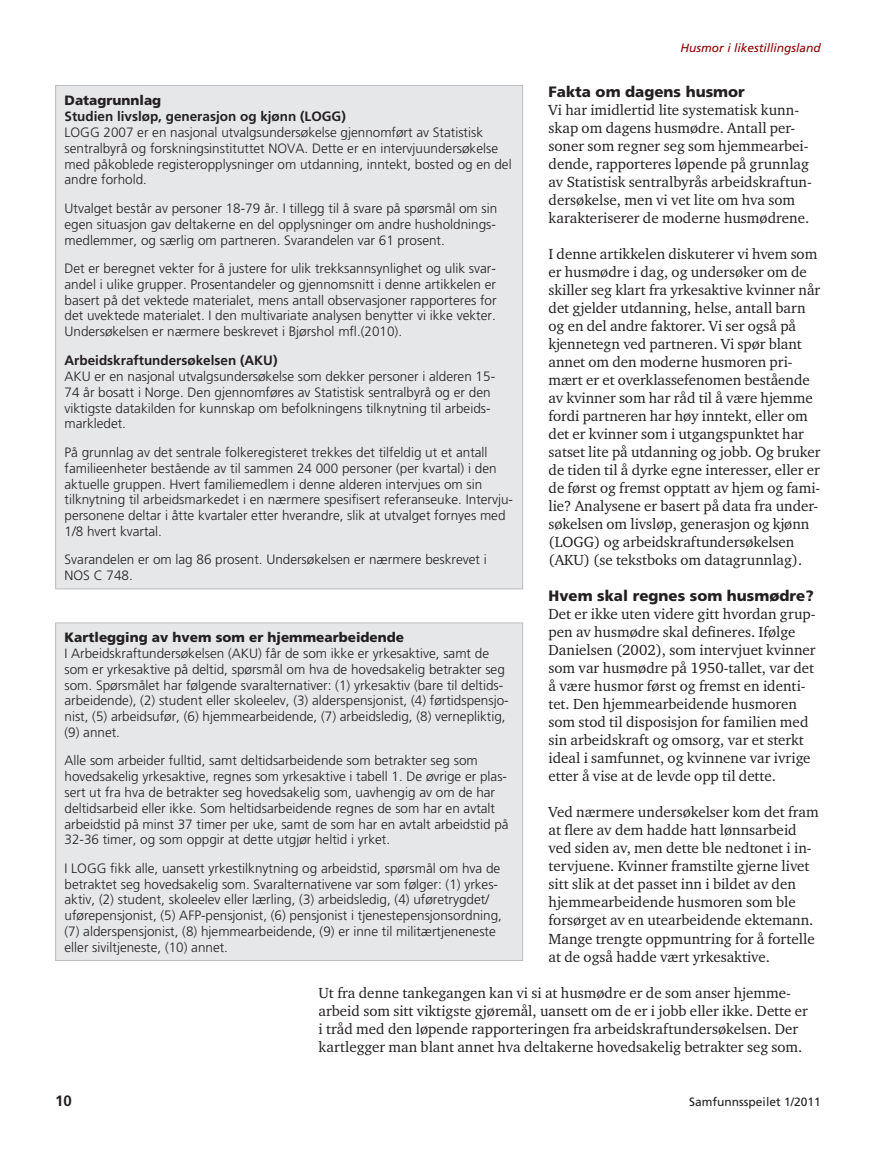
<style>
.page{position:relative;width:893px;height:1149px;background:#fff}
.page>*{position:absolute;margin:0;border:0;box-sizing:border-box;transform-origin:0 0}
.t1{font:15px/18px "Charter ITC Std";color:#231f20}
.t2{font:900 15px "Frutiger";color:#231f20}
.t3{font:700 15px "Frutiger";color:#231f20}
.t4{font:300 13.5px/15.8px "Frutiger";color:#231f20}
.t5{font:700 13.5px "Frutiger";color:#231f20}
.t6{font:900 13.5px "Frutiger";color:#231f20}
.t7{font:italic 12px "Frutiger";color:#8b0202}
.t8{font:12px "Frutiger";color:#231f20}
</style>
<div class="page">
<div style="left:56px;top:85px;width:467px;height:503px;background:#e6e7e9"></div>
<div style="left:56px;top:622px;width:467px;height:338px;background:#e6e7e9"></div>
<div style="left:55px;top:622px;width:468px;height:338px;border:1px solid #bcbdc0"></div>
<p class="t7" style="left:681px;top:41px;width:142px">Husmor i likestillingsland</p>
<p class="t2" style="left:548px;top:82px;width:198px">Fakta om dagens husmor</p>
<p class="t1" style="left:548px;top:100px;width:265px">Vi har imidlertid lite systematisk kunn&shy;skap om dagens husmødre. Antall per&shy;soner som regner seg som hjemmearbei&shy;dende, rapporteres løpende på grunnlag av Statistisk sentralbyrås arbeidskraftun&shy;dersøkelse, men vi vet lite om hva som karakteriserer de moderne husmødrene.</p>
<p class="t1" style="left:548px;top:244px;width:273px">I denne artikkelen diskuterer vi hvem som er husmødre i dag, og undersøker om de skiller seg klart fra yrkesaktive kvinner når det gjelder utdanning, helse, antall barn og en del andre faktorer. Vi ser også på kjennetegn ved partneren. Vi spør blant annet om den moderne husmoren pri&shy;mært er et overklassefenomen bestående av kvinner som har råd til å være hjemme fordi partneren har høy inntekt, eller om det er kvinner som i utgangspunktet har satset lite på utdanning og jobb. Og bruker de tiden til å dyrke egne interesser, eller er de først og fremst opptatt av hjem og fami&shy;lie? Analysene er basert på data fra under&shy;søkelsen om livsløp, generasjon og kjønn (LOGG) og arbeidskraftundersøkelsen (AKU) (se tekstboks om datagrunnlag).</p>
<p class="t2" style="left:548px;top:586px;width:267px">Hvem skal regnes som husmødre?</p>
<p class="t1" style="left:548px;top:604px;width:269px">Det er ikke uten videre gitt hvordan grup&shy;pen av husmødre skal defineres. Ifølge Danielsen (2002), som intervjuet kvinner som var husmødre på 1950-tallet, var det å være husmor først og fremst en identi&shy;tet. Den hjemmearbeidende husmoren som stod til disposisjon for familien med sin arbeidskraft og omsorg, var et sterkt ideal i samfunnet, og kvinnene var ivrige etter å vise at de levde opp til dette.</p>
<p class="t1" style="left:548px;top:802px;width:272px">Ved nærmere undersøkelser kom det fram at flere av dem hadde hatt lønnsarbeid ved siden av, men dette ble nedtonet i in&shy;tervjuene. Kvinner framstilte gjerne livet sitt slik at det passet inn i bildet av den hjemmearbeidende husmoren som ble forsørget av en utearbeidende ektemann.<br>Mange trengte oppmuntring for å fortelle at de også hadde vært yrkesaktive.</p>
<p class="t1" style="left:319px;top:982px;width:491px">Ut fra denne tankegangen kan vi si at husmødre er de som anser hjemme&shy;arbeid som sitt viktigste gjøremål, uansett om de er i jobb eller ikke. Dette er i tråd med den løpende rapporteringen fra arbeidskraftundersøkelsen. Der kartlegger man blant annet hva deltakerne hovedsakelig betrakter seg som.</p>
<p class="t6" style="left:65px;top:92px;width:98px">Datagrunnlag</p>
<p class="t5" style="left:65px;top:109px;width:283px">Studien livsløp, generasjon og kjønn (LOGG)</p>
<p class="t4" style="left:65px;top:124px;width:449px">LOGG 2007 er en nasjonal utvalgsundersøkelse gjennomført av Statistisk sentralbyrå og forskningsinstituttet NOVA. Dette er en intervjuundersøkelse med påkoblede registeropplysninger om utdanning, inntekt, bosted og en del andre forhold.</p>
<p class="t4" style="left:65px;top:200px;width:434px;text-align:justify">Utvalget består av personer 18-79 år. I tillegg til å svare på spørsmål om sin egen situasjon gav deltakerne en del opplysninger om andre husholdnings&shy;medlemmer, og særlig om partneren. Svarandelen var 61 prosent.</p>
<p class="t4" style="left:65px;top:260px;width:434px">Det er beregnet vekter for å justere for ulik trekksannsynlighet og ulik svar&shy;andel i ulike grupper. Prosentandeler og gjennomsnitt i denne artikkelen er basert på det vektede materialet, mens antall observasjoner rapporteres for det uvektede materialet. I den multivariate analysen benytter vi ikke vekter.<br>Undersøkelsen er nærmere beskrevet i Bjørshol mfl.(2010).</p>
<p class="t5" style="left:65px;top:352px;width:215px">Arbeidskraftundersøkelsen (AKU)</p>
<p class="t4" style="left:65px;top:368px;width:432px">AKU er en nasjonal utvalgsundersøkelse som dekker personer i alderen 15- 74 år bosatt i Norge. Den gjennomføres av Statistisk sentralbyrå og er den viktigste datakilden for kunnskap om befolkningens tilknytning til arbeids&shy;markledet.</p>
<p class="t4" style="left:65px;top:444px;width:450px">På grunnlag av det sentrale folkeregisteret trekkes det tilfeldig ut et antall familieenheter bestående av til sammen 24 000 personer (per kvartal) i den aktuelle gruppen. Hvert familiemedlem i denne alderen intervjues om sin tilknytning til arbeidsmarkedet i en nærmere spesifisert referanseuke. Intervju&shy;personene deltar i åtte kvartaler etter hverandre, slik at utvalget fornyes med 1/8 hvert kvartal.</p>
<p class="t4" style="left:65px;top:551px;width:424px">Svarandelen er om lag 86 prosent. Undersøkelsen er nærmere beskrevet i<br>NOS C 748.</p>
<p class="t6" style="left:65px;top:629px;width:341px">Kartlegging av hvem som er hjemmearbeidende</p>
<p class="t4" style="left:65px;top:645px;width:446px">I Arbeidskraftundersøkelsen (AKU) får de som ikke er yrkesaktive, samt de som er yrkesaktive på deltid, spørsmål om hva de hovedsakelig betrakter seg som. Spørsmålet har følgende svaralternativer: (1) yrkesaktiv (bare til deltids&shy;arbeidende), (2) student eller skoleelev, (3) alderspensjonist, (4) førtidspensjo&shy;nist, (5) arbeidsufør, (6) hjemmearbeidende, (7) arbeidsledig, (8) vernepliktig, (9) annet.</p>
<p class="t4" style="left:65px;top:752px;width:446px">Alle som arbeider fulltid, samt deltidsarbeidende som betrakter seg som hovedsakelig yrkesaktive, regnes som yrkesaktive i tabell 1. De øvrige er plas&shy;sert ut fra hva de betrakter seg hovedsakelig som, uavhengig av om de har deltidsarbeid eller ikke. Som heltidsarbeidende regnes de som har en avtalt arbeidstid på minst 37 timer per uke, samt de som har en avtalt arbeidstid på 32-36 timer, og som oppgir at dette utgjør heltid i yrket.</p>
<p class="t4" style="left:65px;top:860px;width:439px">I LOGG fikk alle, uansett yrkestilknytning og arbeidstid, spørsmål om hva de betraktet seg hovedsakelig som. Svaralternativene var som følger: (1) yrkes&shy;aktiv, (2) student, skoleelev eller lærling, (3) arbeidsledig, (4) uføretrygdet/ uførepensjonist, (5) AFP-pensjonist, (6) pensjonist i tjenestepensjonsordning, (7) alderspensjonist, (8) hjemmearbeidende, (9) er inne til militærtjeneneste eller siviltjeneste, (10) annet.</p>
<p class="t3" style="left:55px;top:1091px;width:18px">10</p>
<p class="t8" style="left:689px;top:1094px;width:133px">Samfunnsspeilet 1/2011</p>
</div>
